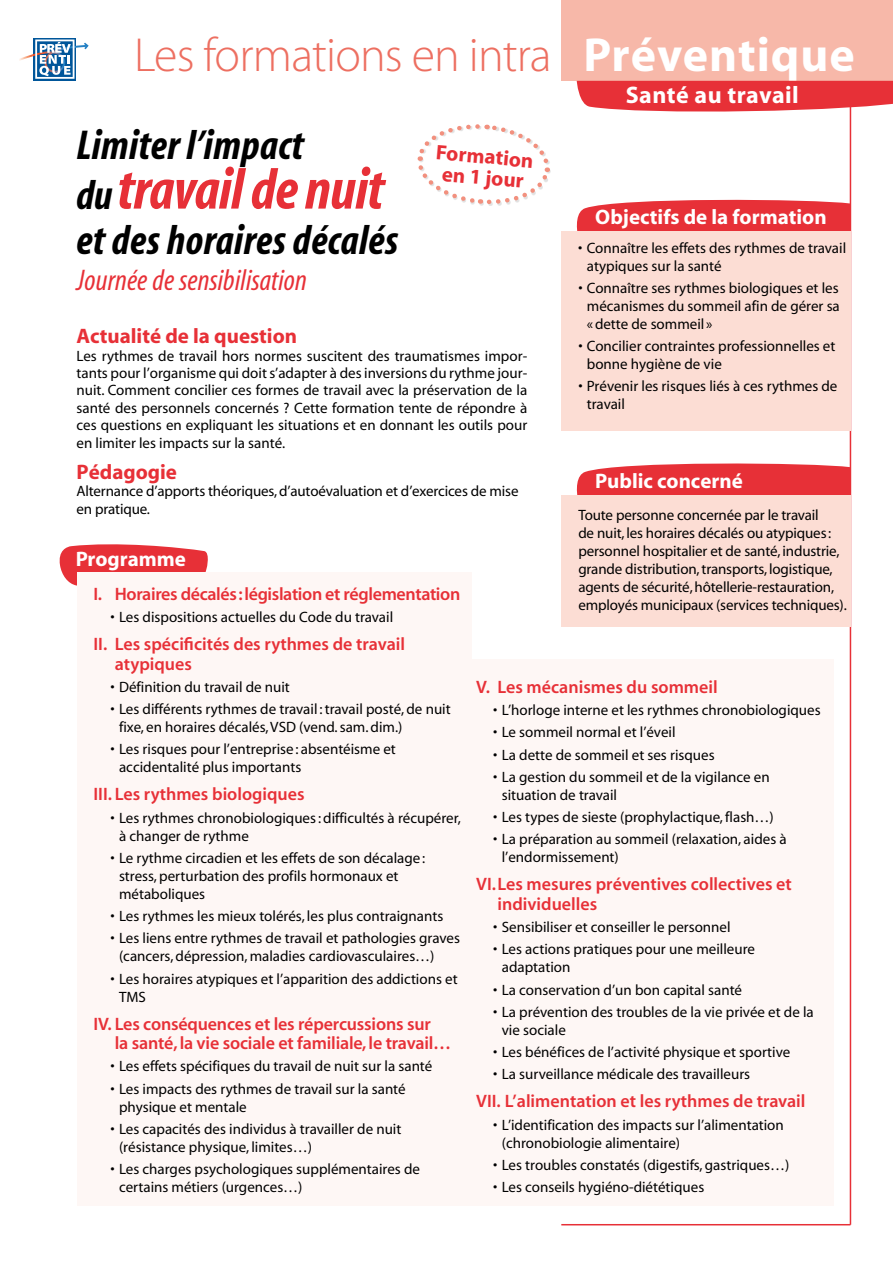
<style>
.page{position:relative;width:893px;height:1263px;background:#fff}
.page>*{position:absolute;margin:0;border:0;box-sizing:border-box;transform-origin:0 0}
.t1{font:58.5px "Myriad MM It 700 300";letter-spacing:-.01em;color:#e73037}
.t2{font:48px "Myriad MM 215 600";letter-spacing:-.015em;color:#ed6f61}
.t3{font:42px "Myriad MM It 700 300";letter-spacing:.01em;color:#000}
.t4{font:30px "Myriad MM It 400 300";letter-spacing:.005em;color:#e73037}
.t5{font:24px "Myriad MM 700 600";letter-spacing:.02em;color:#fff}
.t6{font:21px/21px "Myriad MM 700 600";color:#e73037;text-align:center}
.t7{font:21px "Myriad MM 700 600";color:#fff}
.t8{font:18px/19.5px "Myriad MM 565 600";color:#e73037}
.t9{font:18px "Myriad MM 565 600";letter-spacing:-.02em;color:#e73037}
.t10{font:15px/18px "Myriad MM 400 600";color:#000}
.s1{font-family:"Myriad MM 700 600";color:#fff}
.s2{font-size:42px;color:#000}
</style>
<div class="page">
<svg style="left:33px;top:38px;width:43px;height:43px"></svg>
<svg style="left:19px;top:40px;width:70px;height:39px"></svg>
<hr style="left:850px;top:70px;width:1px;height:1155px;background:#e73037">
<hr style="left:561px;top:1224px;width:289px;height:1px;background:#e73037">
<svg style="left:576px;top:197px;width:274px;height:34px"></svg>
<div style="left:561px;top:231px;width:289px;height:200px;background:#fcddd4"></div>
<div style="left:595px;top:206px;width:255px;height:24px;background:#e73037"></div>
<svg style="left:59px;top:544px;width:149px;height:42px;background:#e9484f"></svg>
<div style="left:77px;top:572px;width:756px;height:633px;background:#fef7f5"></div>
<div style="left:472px;top:565px;width:366px;height:94px;background:#fff"></div>
<svg style="left:576px;top:461px;width:274px;height:34px"></svg>
<div style="left:561px;top:495px;width:289px;height:132px;background:#fcddd4"></div>
<div style="left:595px;top:470px;width:255px;height:24px;background:#e73037"></div>
<svg style="left:417px;top:124px;width:134px;height:82px"></svg>
<div style="left:561px;top:0;width:332px;height:81px;background:#f7b8a9"></div>
<svg style="left:577px;top:81px;width:316px;height:34px"></svg>
<h2 class="t2" style="left:134px;top:32px;width:722px">Les formations en intra <span class="s1">Préventique</span></h2>
<h3 class="t5" style="left:626px;top:83px;width:175px">Santé au travail</h3>
<h3 class="t3" style="left:77px;top:125px;width:229px">Limiter l’impact</h3>
<h1 class="t1" style="left:77px;top:161px;width:309px"><span class="s2">du</span> travail de nuit</h1>
<h3 class="t3" style="left:77px;top:219px;width:323px">et des horaires décalés</h3>
<h3 class="t4" style="left:77px;top:265px;width:232px">Journée de sensibilisation</h3>
<h3 class="t6" style="left:437px;top:143px;width:99px;rotate:5deg">Formation en 1 jour</h3>
<h3 class="t7" style="left:595px;top:206px;width:233px">Objectifs de la formation</h3>
<p class="t10" style="left:587px;top:239px;width:261px;text-indent:-9px">• Connaître les effets des rythmes de travail atypiques sur la santé</p>
<p class="t10" style="left:587px;top:280px;width:254px;text-align:justify;text-indent:-9px">• Connaître ses rythmes biologiques et les mécanismes du sommeil afin de gérer sa «dette de sommeil »</p>
<p class="t10" style="left:587px;top:338px;width:250px;text-indent:-9px">• Concilier contraintes professionnelles et bonne hygiène de vie</p>
<p class="t10" style="left:587px;top:378px;width:252px;text-indent:-9px">• Prévenir les risques liés à ces rythmes de travail</p>
<h3 class="t6" style="left:77px;top:327px;width:222px">Actualité de la question</h3>
<p class="t10" style="left:77px;top:348px;width:452px;line-height:17.4px;text-align:justify">Les rythmes de travail hors normes suscitent des traumatismes impor&shy;tants pour l’organisme qui doit s’adapter à des inversions du rythme jour&shy;nuit. Comment concilier ces formes de travail avec la préservation de la santé des personnels concernés ? Cette formation tente de répondre à ces questions en expliquant les situations et en donnant les outils pour en limiter les impacts sur la santé.</p>
<h3 class="t6" style="left:77px;top:462px;width:102px">Pédagogie</h3>
<p class="t10" style="left:77px;top:483px;width:443px;line-height:17.4px">Alternance d’apports théoriques,d’autoévaluation et d’exercices de mise en pratique.</p>
<h3 class="t7" style="left:595px;top:471px;width:149px">Public concerné</h3>
<p class="t10" style="left:578px;top:507px;width:270px">Toute personne concernée par le travail<br>de nuit, les horaires décalés ou atypiques: personnel hospitalier et de santé, industrie, grande distribution,transports, logistique, agents de sécurité,hôtellerie-restauration, employés municipaux (services techniques).</p>
<h3 class="t7" style="left:76px;top:549px;width:112px">Programme</h3>
<p class="t9" style="left:94px;top:585px;width:368px">I. Horaires décalés: législation et réglementation</p>
<p class="t10" style="left:111px;top:609px;width:284px">• Les dispositions actuelles du Code du travail</p>
<p class="t8" style="left:115px;top:635px;width:292px;text-indent:-21px">II. Les spécificités des rythmes de travail atypiques</p>
<p class="t10" style="left:111px;top:678px;width:181px">• Définition du travail de nuit</p>
<p class="t10" style="left:119px;top:701px;width:333px;text-indent:-9px">• Les différents rythmes de travail :travail posté, de nuit fixe, en horaires décalés,VSD (vend.sam.dim.)</p>
<p class="t10" style="left:119px;top:741px;width:278px;text-indent:-9px">• Les risques pour l’entreprise : absentéisme et accidentalité plus importants</p>
<p class="t8" style="left:94px;top:785px;width:213px">III. Les rythmes biologiques</p>
<p class="t10" style="left:119px;top:809px;width:343px;text-indent:-8px">• Les rythmes chronobiologiques: difficultés à récupérer, à changer de rythme</p>
<p class="t10" style="left:119px;top:849px;width:308px;text-indent:-9px">• Le rythme circadien et les effets de son décalage : stress, perturbation des profils hormonaux et métaboliques</p>
<p class="t10" style="left:111px;top:908px;width:334px">• Les rythmes les mieux tolérés, les plus contraignants</p>
<p class="t10" style="left:119px;top:930px;width:342px;text-indent:-9px">• Les liens entre rythmes de travail et pathologies graves (cancers, dépression, maladies cardiovasculaires…)</p>
<p class="t10" style="left:119px;top:970px;width:340px;text-indent:-9px">• Les horaires atypiques et l’apparition des addictions et<br>TMS</p>
<p class="t8" style="left:115px;top:1015px;width:338px;text-indent:-21px">IV. Les conséquences et les répercussions sur<br>la santé, la vie sociale et familiale, le travail…</p>
<p class="t10" style="left:111px;top:1058px;width:323px">• Les effets spécifiques du travail de nuit sur la santé</p>
<p class="t10" style="left:119px;top:1080px;width:288px;text-indent:-9px">• Les impacts des rythmes de travail sur la santé physique et mentale</p>
<p class="t10" style="left:119px;top:1121px;width:284px;text-indent:-9px">• Les capacités des individus à travailler de nuit (résistance physique, limites…)</p>
<p class="t10" style="left:119px;top:1161px;width:302px;text-indent:-9px">• Les charges psychologiques supplémentaires de certains métiers (urgences…)</p>
<p class="t8" style="left:476px;top:678px;width:243px">V. Les mécanismes du sommeil</p>
<p class="t10" style="left:493px;top:702px;width:329px">• L’horloge interne et les rythmes chronobiologiques</p>
<p class="t10" style="left:493px;top:724px;width:184px">• Le sommeil normal et l’éveil</p>
<p class="t10" style="left:493px;top:746px;width:223px">• La dette de sommeil et ses risques</p>
<p class="t10" style="left:502px;top:768px;width:269px;text-indent:-9px">• La gestion du sommeil et de la vigilance en situation de travail</p>
<p class="t10" style="left:493px;top:809px;width:282px">• Les types de sieste (prophylactique, flash…)</p>
<p class="t10" style="left:502px;top:831px;width:286px;text-indent:-9px">• La préparation au sommeil (relaxation, aides à l’endormissement)</p>
<p class="t8" style="left:497px;top:875px;width:296px;text-indent:-21px">VI.Les mesures préventives collectives et individuelles</p>
<p class="t10" style="left:493px;top:919px;width:239px">• Sensibiliser et conseiller le personnel</p>
<p class="t10" style="left:502px;top:941px;width:255px;text-indent:-9px">• Les actions pratiques pour une meilleure adaptation</p>
<p class="t10" style="left:493px;top:981px;width:250px">• La conservation d’un bon capital santé</p>
<p class="t10" style="left:502px;top:1003px;width:314px;text-indent:-9px">• La prévention des troubles de la vie privée et de la vie sociale</p>
<p class="t10" style="left:493px;top:1044px;width:299px">• Les bénéfices de l’activité physique et sportive</p>
<p class="t10" style="left:493px;top:1066px;width:258px">• La surveillance médicale des travailleurs</p>
<p class="t8" style="left:476px;top:1092px;width:331px">VII. L’alimentation et les rythmes de travail</p>
<p class="t10" style="left:502px;top:1116px;width:284px;text-indent:-9px">• L’identification des impacts sur l’alimentation (chronobiologie alimentaire)</p>
<p class="t10" style="left:493px;top:1157px;width:298px">• Les troubles constatés (digestifs, gastriques…)</p>
<p class="t10" style="left:493px;top:1179px;width:213px">• Les conseils hygiéno-diététiques</p>
</div>
